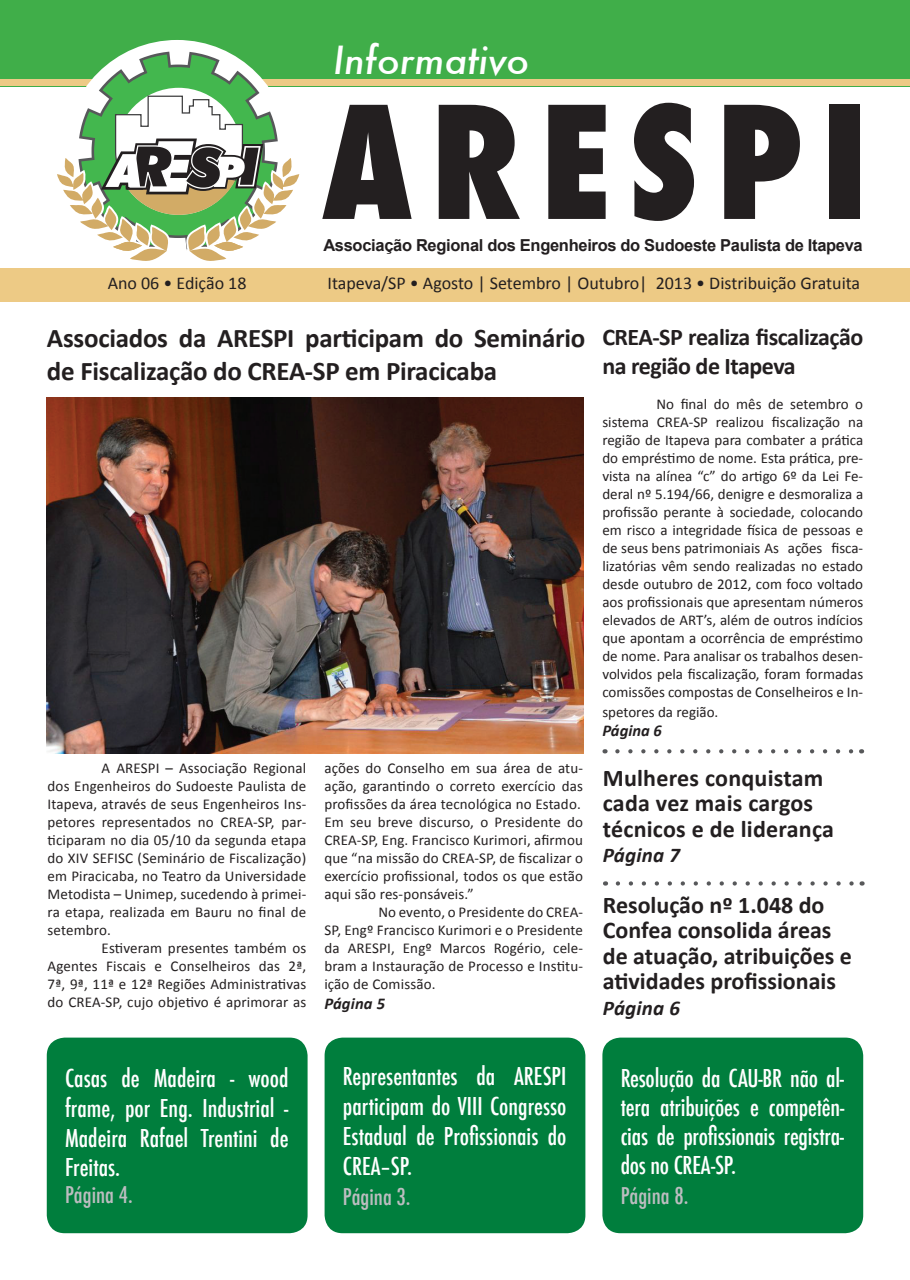
<style>
.page{position:relative;width:910px;height:1280px;background:#fff}
.page>*{position:absolute;margin:0;border:0;box-sizing:border-box;transform-origin:0 0}
.t1{font:800 condensed 151.35px "Futura";letter-spacing:.12em;color:#231f20}
.t2{font:italic 500 37.8px "Futura";color:#fff}
.t3{font:700 27px/32.4px "Calibri";letter-spacing:-.01em;color:#231f20}
.t4{font:500 condensed 24px/29.5px "Futura";color:#fff;text-align:justify}
.t5{font:700 24px/25.5px "Calibri";color:#231f20}
.t6{font:700 24px/28.8px "Calibri";letter-spacing:-.02em;color:#231f20}
.t7{font:500 condensed 22.5px "Futura";color:#bcbdc0}
.t8{font:italic 700 21px "Calibri";letter-spacing:.01em;color:#231f20}
.t9{font:18px "Calibri";color:#231f20}
.t10{font:700 16.5px "Arial";letter-spacing:-.02em;color:#231f20}
.t11{font:italic 700 16.5px "Calibri";color:#231f20}
.t12{font:15px/18px "Calibri";letter-spacing:.01em;color:#231f20;text-align:justify}
</style>
<div class="page">
<div style="left:0;top:0;width:910px;height:86px;background:#40ae49"></div>
<div style="left:0;top:80px;width:910px;height:6px;background:#edca85"></div>
<div style="left:0;top:268px;width:910px;height:33px;background:#edca85"></div>
<div style="left:47px;top:1037px;width:261px;height:196px;background:#007e3d;border-radius:18px"></div>
<div style="left:325px;top:1037px;width:260px;height:196px;background:#007e3d;border-radius:18px"></div>
<div style="left:602px;top:1037px;width:261px;height:196px;background:#007e3d;border-radius:18px"></div>
<svg style="left:55px;top:52px;width:246px;height:209px"></svg>
<svg style="left:617px;top:749px;width:237px;height:4px"></svg>
<svg style="left:618px;top:881px;width:236px;height:4px"></svg>
<img style="left:47px;top:397px;width:537px;height:356px">
<h2 class="t2" style="left:333px;top:34px;width:198px">Informativo</h2>
<h1 class="t1" style="left:321px;top:60px;width:548px">ARESPI</h1>
<p class="t10" style="left:323px;top:234px;width:541px">Associação Regional dos Engenheiros do Sudoeste Paulista de Itapeva</p>
<p class="t9" style="left:108px;top:272px;width:140px">Ano 06 • Edição 18</p>
<p class="t9" style="left:327px;top:272px;width:534px">Itapeva/SP • Agosto | Setembro | Outubro| 2013 • Distribuição Gratuita</p>
<h3 class="t3" style="left:47px;top:322px;width:540px">Associados da ARESPI participam do Seminário de Fiscalização do CREA-SP em Piracicaba</h3>
<p class="t12" style="left:48px;top:759px;width:260px;text-indent:54px">A ARESPI – Associação Regional dos Engenheiros do Sudoeste Paulista de Itapeva, através de seus Engenheiros Ins&shy;petores representados no CREA-SP, par&shy;ticiparam no dia 05/10 da segunda etapa do XIV SEFISC (Seminário de Fiscalização) em Piracicaba, no Teatro da Universidade Metodista – Unimep, sucedendo à primei&shy;ra etapa, realizada em Bauru no final de setembro.</p>
<p class="t12" style="left:48px;top:939px;width:260px;text-indent:54px">Estiveram presentes também os Agentes Fiscais e Conselheiros das 2ª, 7ª, 9ª, 11ª e 12ª Regiões Administrativas do CREA-SP, cujo objetivo é aprimorar as</p>
<p class="t12" style="left:324px;top:759px;width:260px;text-align:left">ações do Conselho em sua área de atu&shy;ação, garantindo o correto exercício das profissões da área tecnológica no Estado.<br>Em seu breve discurso, o Presidente do CREA-SP, Eng. Francisco Kurimori, afirmou que “na missão do CREA-SP, de fiscalizar o exercício profissional, todos os que estão aqui são res-ponsáveis.”</p>
<p class="t12" style="left:324px;top:903px;width:260px;text-indent:54px">No evento, o Presidente do CREA-SP, Engº Francisco Kurimori e o Presidente da ARESPI, Engº Marcos Rogério, cele&shy;bram a Instauração de Processo e Institu&shy;ição de Comissão.</p>
<p class="t11" style="left:324px;top:992px;width:62px">Página 5</p>
<h3 class="t6" style="left:602px;top:322px;width:262px">CREA-SP realiza fiscalização na região de Itapeva</h3>
<p class="t12" style="left:602px;top:395px;width:262px;text-indent:54px">No final do mês de setembro o sistema CREA-SP realizou fiscalização na região de Itapeva para combater a prática do empréstimo de nome. Esta prática, pre&shy;vista na alínea “c” do artigo 6º da Lei Fe&shy;deral nº 5.194/66, denigre e desmoraliza a profissão perante à sociedade, colocando em risco a integridade física de pessoas e de seus bens patrimoniais As ações fisca&shy;lizatórias vêm sendo realizadas no estado desde outubro de 2012, com foco voltado aos profissionais que apresentam números elevados de ART’s, além de outros indícios que apontam a ocorrência de empréstimo de nome. Para analisar os trabalhos desen&shy;volvidos pela fiscalização, foram formadas comissões compostas de Conselheiros e In-</p>
<p class="t12" style="left:602px;top:703px;width:117px">spetores da região.</p>
<p class="t11" style="left:602px;top:720px;width:61px">Página 6</p>
<h3 class="t5" style="left:603px;top:765px;width:233px">Mulheres conquistam cada vez mais cargos técnicos e de liderança</h3>
<h3 class="t8" style="left:603px;top:842px;width:79px">Página 7</h3>
<h3 class="t5" style="left:603px;top:892px;width:250px">Resolução nº 1.048 do<br>Confea consolida áreas de atuação, atribuições e atividades profissionais</h3>
<h3 class="t8" style="left:603px;top:994px;width:79px">Página 6</h3>
<h3 class="t4" style="left:65px;top:1064px;width:225px">Casas de Madeira - wood frame, por Eng. Industrial - Madeira Rafael Trentini de Freitas.</h3>
<h3 class="t7" style="left:65px;top:1180px;width:69px">Página 4.</h3>
<h3 class="t4" style="left:343px;top:1061px;width:225px;line-height:30px">Representantes da ARESPI participam do VIII Congresso Estadual de Profissionais do CREA–SP.</h3>
<h3 class="t7" style="left:343px;top:1183px;width:69px">Página 3.</h3>
<h3 class="t4" style="left:621px;top:1064px;width:225px;line-height:28.8px">Resolução da CAU-BR não al&shy;tera atribuições e competên&shy;cias de profissionais registra&shy;dos no CREA-SP.</h3>
<h3 class="t7" style="left:621px;top:1181px;width:69px">Página 8.</h3>
</div>
